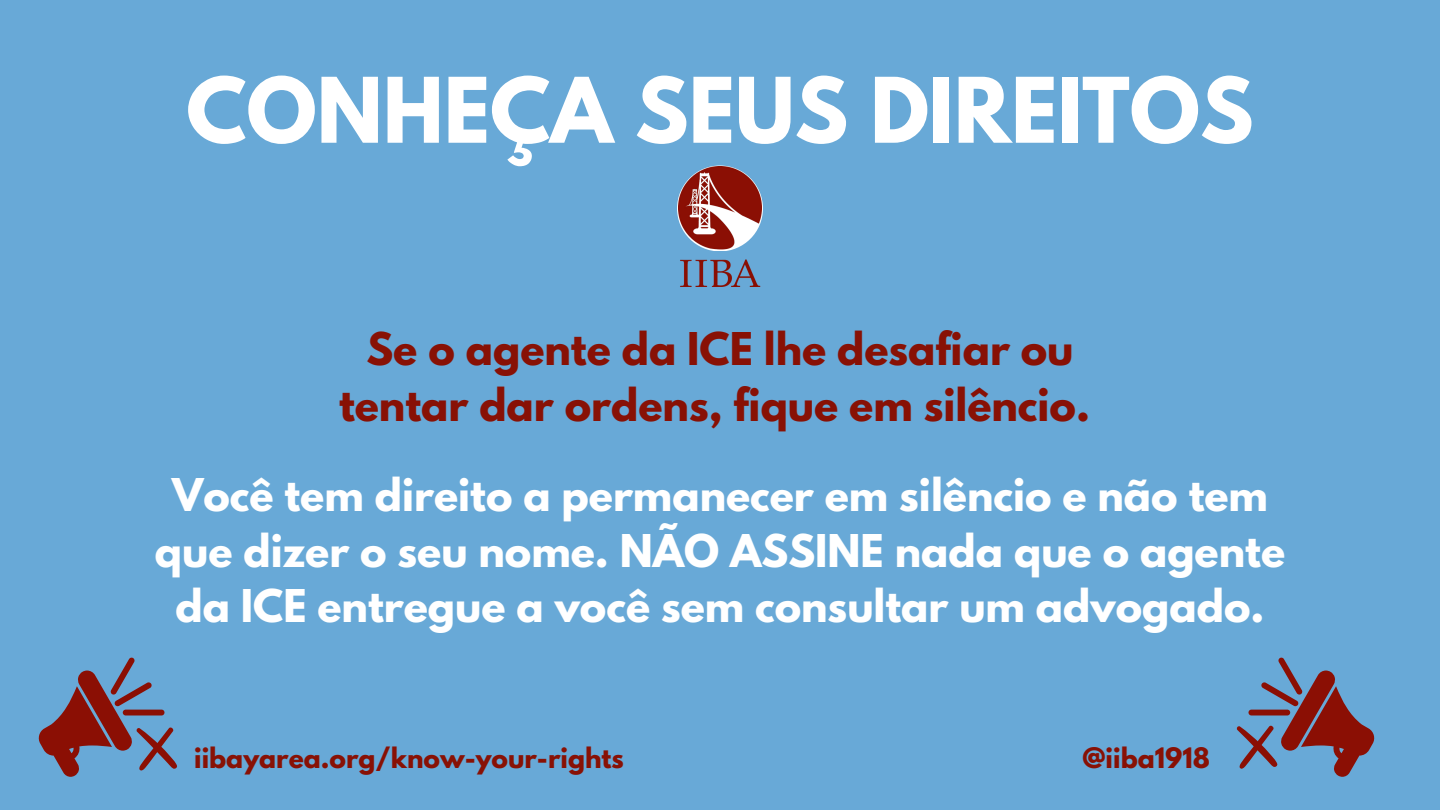
<style>
.page{position:relative;width:1440px;height:810px;background:#68a9d7}
.page>*{position:absolute;margin:0;border:0;box-sizing:border-box;transform-origin:0 0}
.t1{font:700 80px "League Spartan";color:#fff}
.t2{font:700 40px/55.5px "League Spartan";color:#fff;text-align:center}
.t3{font:700 40px/55.5px "League Spartan";color:#881105;text-align:center}
.t4{font:700 25px "League Spartan";color:#881105}
</style>
<div class="page">
<img style="left:678px;top:167px;width:83px;height:120px">
<svg style="left:1236px;top:657px;width:138px;height:120px"></svg>
<svg style="left:38px;top:657px;width:139px;height:120px"></svg>
<h1 class="t1" style="left:186px;top:71px;width:1069px">CONHEÇA SEUS DIREITOS</h1>
<h2 class="t3" style="left:339px;top:327px;width:752px">Se o agente da ICE lhe desafiar ou tentar dar ordens, fique em silêncio.</h2>
<h2 class="t2" style="left:155px;top:473px;width:1132px">Você tem direito a permanecer em silêncio e não tem que dizer o seu nome. NÃO ASSINE nada que o agente da ICE entregue a você sem consultar um advogado.</h2>
<p class="t4" style="left:194px;top:746px;width:431px">iibayarea.org/know-your-rights</p>
<p class="t4" style="left:1083px;top:746px;width:129px">@iiba1918</p>
</div>
